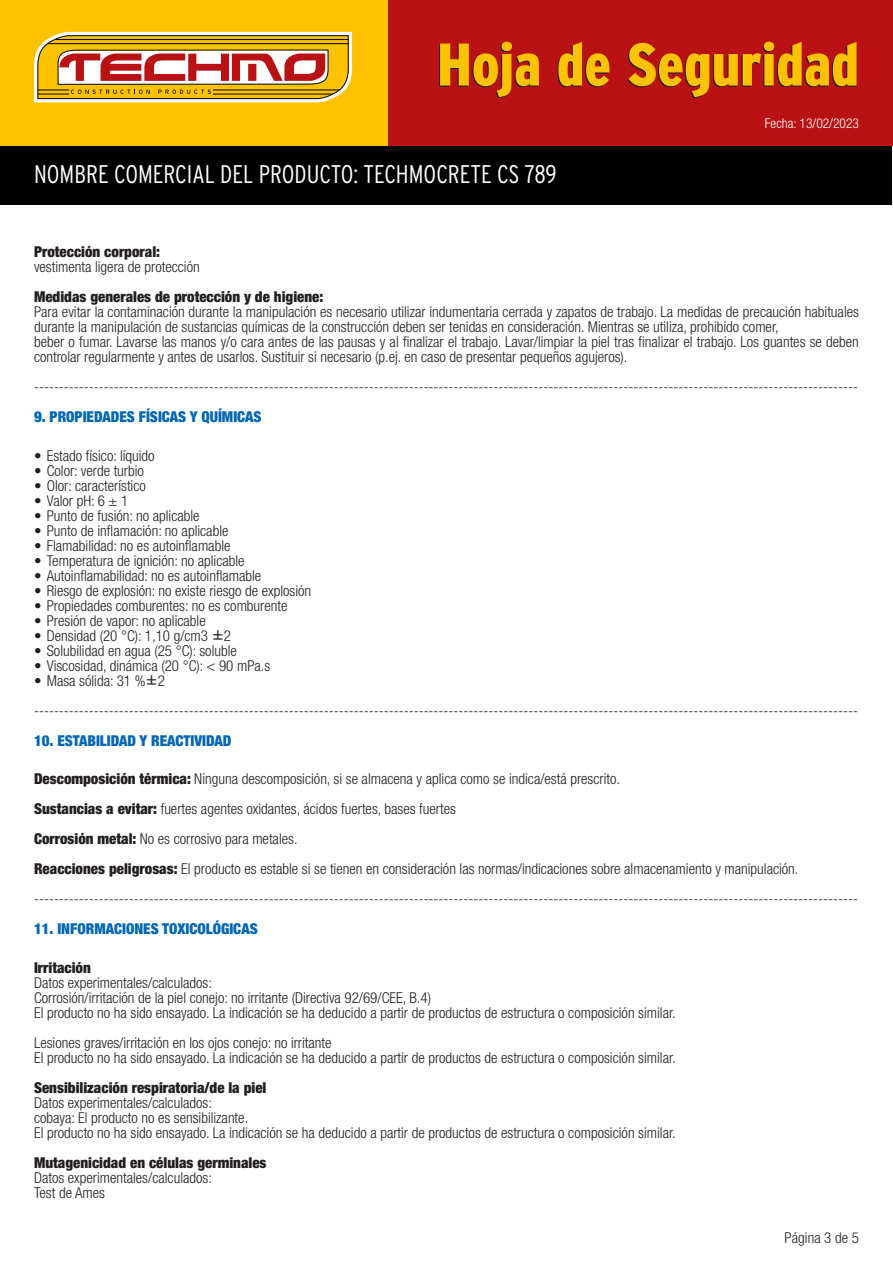
<style>
.page{position:relative;width:893px;height:1263px;background:#fff}
.page>*{position:absolute;margin:0;border:0;box-sizing:border-box;transform-origin:0 0}
.t1{font:900 condensed 60px "Interstate";color:#ffc200}
.t2{font:300 condensed 25.5px "Interstate";color:#fff}
.general{font:300 condensed 15px/15px "Helvetica Neue LT Std";color:#231f20}
.general-2{font:900 condensed 15px "Helvetica Neue LT Std";color:#231f20}
.ladillo_azul{font:900 condensed 15px "Helvetica Neue LT Std";color:#0166b3}
.t3{font:300 condensed 13.5px "Helvetica Neue LT Std";color:#fff}
.s1{font-family:"Verdana";font-weight:400;font-stretch:normal}
.s2{font-weight:900}
</style>
<div class="page">
<div style="left:0;top:104px;width:892px;height:101px;background:#000"></div>
<div style="left:0;top:0;width:892px;height:145px;background:#ffc200"></div>
<div style="left:388px;top:0;width:504px;height:145px;background:#b81214"></div>
<svg style="left:34px;top:31px;width:319px;height:72px"></svg>
<h1 class="t1" style="left:437px;top:31px;width:423px">Hoja de Seguridad</h1>
<h2 class="t2" style="left:34px;top:160px;width:524px">NOMBRE COMERCIAL DEL PRODUCTO: TECHMOCRETE CS 789</h2>
<p class="t3" style="left:765px;top:116px;width:96px">Fecha: 13/02/2023</p>
<p class="general-2" style="left:34px;top:243px;width:128px">Protección corporal:</p>
<p class="general" style="left:34px;top:259px;width:167px">vestimenta ligera de protección</p>
<p class="general-2" style="left:34px;top:288px;width:291px">Medidas generales de protección y de higiene:</p>
<p class="general" style="left:34px;top:304px;width:826px">Para evitar la contaminación durante la manipulación es necesario utilizar indumentaria cerrada y zapatos de trabajo. La medidas de precaución habituales durante la manipulación de sustancias químicas de la construcción deben ser tenidas en consideración. Mientras se utiliza, prohibido comer,</p>
<p class="general" style="left:34px;top:334px;width:826px">beber o fumar. Lavarse las manos y/o cara antes de las pausas y al finalizar el trabajo. Lavar/limpiar la piel tras finalizar el trabajo. Los guantes se deben controlar regularmente y antes de usarlos. Sustituir si necesario (p.ej. en caso de presentar pequeños agujeros).</p>
<p class="general" style="left:34px;top:379px;width:826px">---------------------------------------------------------------------------------------------------------------------------------------------------------------------</p>
<p class="ladillo_azul" style="left:34px;top:408px;width:229px">9. PROPIEDADES FÍSICAS Y QUÍMICAS</p>
<p class="general" style="left:34px;top:448px;width:122px">• Estado físico: líquido</p>
<p class="general" style="left:34px;top:463px;width:111px">• Color: verde turbio</p>
<p class="general" style="left:34px;top:478px;width:113px">• Olor: característico</p>
<p class="general" style="left:34px;top:493px;width:96px">• Valor pH: 6 ± 1</p>
<p class="general" style="left:34px;top:508px;width:167px">• Punto de fusión: no aplicable</p>
<p class="general" style="left:34px;top:523px;width:196px">• Punto de inflamación: no aplicable</p>
<p class="general" style="left:34px;top:538px;width:198px">• Flamabilidad: no es autoinflamable</p>
<p class="general" style="left:34px;top:553px;width:212px">• Temperatura de ignición: no aplicable</p>
<p class="general" style="left:34px;top:568px;width:229px">• Autoinflamabilidad: no es autoinflamable</p>
<p class="general" style="left:34px;top:583px;width:279px">• Riesgo de explosión: no existe riesgo de explosión</p>
<p class="general" style="left:34px;top:598px;width:255px">• Propiedades comburentes: no es comburente</p>
<p class="general" style="left:34px;top:613px;width:173px">• Presión de vapor: no aplicable</p>
<p class="general" style="left:34px;top:628px;width:199px">• Densidad (20 °C): 1,10 g/cm3 <span class="s1">±</span>2</p>
<p class="general" style="left:34px;top:643px;width:204px">• Solubilidad en agua (25 °C): soluble</p>
<p class="general" style="left:34px;top:658px;width:238px">• Viscosidad, dinámica (20 °C): &lt; 90 mPa.s</p>
<p class="general" style="left:34px;top:673px;width:133px">• Masa sólida: 31 %<span class="s1">±</span>2</p>
<p class="general" style="left:34px;top:703px;width:826px">---------------------------------------------------------------------------------------------------------------------------------------------------------------------</p>
<p class="ladillo_azul" style="left:34px;top:731px;width:199px">10. ESTABILIDAD Y REACTIVIDAD</p>
<p class="general" style="left:34px;top:771px;width:588px"><span class="s2">Descomposición térmica:</span> Ninguna descomposición, si se almacena y aplica como se indica/está prescrito.</p>
<p class="general" style="left:34px;top:801px;width:423px"><span class="s2">Sustancias a evitar:</span> fuertes agentes oxidantes, ácidos fuertes, bases fuertes</p>
<p class="general" style="left:34px;top:831px;width:265px"><span class="s2">Corrosión metal:</span> No es corrosivo para metales.</p>
<p class="general" style="left:34px;top:861px;width:766px"><span class="s2">Reacciones peligrosas:</span> El producto es estable si se tienen en consideración las normas/indicaciones sobre almacenamiento y manipulación.</p>
<p class="general" style="left:34px;top:891px;width:826px">---------------------------------------------------------------------------------------------------------------------------------------------------------------------</p>
<p class="ladillo_azul" style="left:34px;top:920px;width:225px">11. INFORMACIONES TOXICOLÓGICAS</p>
<p class="general-2" style="left:34px;top:958px;width:58px">Irritación</p>
<p class="general" style="left:34px;top:975px;width:179px">Datos experimentales/calculados:</p>
<p class="general" style="left:34px;top:990px;width:399px">Corrosión/irritación de la piel conejo: no irritante (Directiva 92/69/CEE, B.4)</p>
<p class="general" style="left:34px;top:1005px;width:643px">El producto no ha sido ensayado. La indicación se ha deducido a partir de productos de estructura o composición similar.</p>
<p class="general" style="left:34px;top:1035px;width:299px">Lesiones graves/irritación en los ojos conejo: no irritante</p>
<p class="general" style="left:34px;top:1050px;width:643px">El producto no ha sido ensayado. La indicación se ha deducido a partir de productos de estructura o composición similar.</p>
<p class="general-2" style="left:34px;top:1078px;width:234px">Sensibilización respiratoria/de la piel</p>
<p class="general" style="left:34px;top:1095px;width:179px">Datos experimentales/calculados:</p>
<p class="general" style="left:34px;top:1110px;width:216px">cobaya: El producto no es sensibilizante.</p>
<p class="general" style="left:34px;top:1125px;width:643px">El producto no ha sido ensayado. La indicación se ha deducido a partir de productos de estructura o composición similar.</p>
<p class="general-2" style="left:34px;top:1153px;width:234px">Mutagenicidad en células germinales</p>
<p class="general" style="left:34px;top:1170px;width:179px">Datos experimentales/calculados:</p>
<p class="general" style="left:34px;top:1185px;width:73px">Test de Ames</p>
<p class="general" style="left:785px;top:1230px;width:76px">Página 3 de 5</p>
</div>
